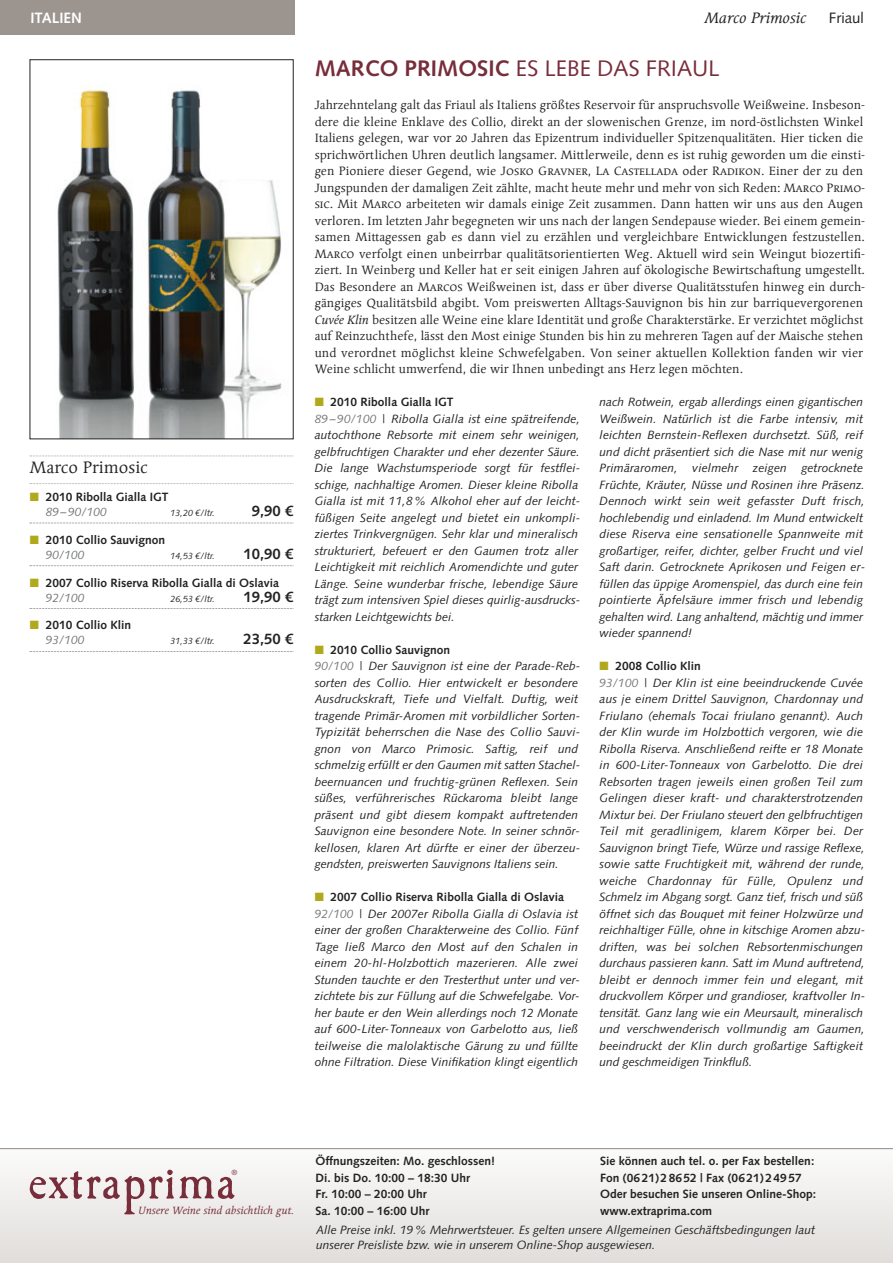
<style>
.page{position:relative;width:893px;height:1263px;background:#fff}
.page>*{position:absolute;margin:0;border:0;box-sizing:border-box;transform-origin:0 0}
.t1{font:58.5px "Caslon Antique";letter-spacing:.02em;color:#782d3b}
.t2{font:22.5px "Syntax LT Std";color:#782d3b}
.t3{font:16.5px "Linotype Syntax Srf Com";color:#222221}
.t4{font:700 15px "Syntax LT Std";color:#222221}
.t5{font:italic 15px "Linotype Syntax Srf Com";color:#222221}
.t6{font:700 15px "Syntax LT Std";color:#fff}
.t7{font:15px "Syntax LT Std";color:#222221}
.t8{font:italic 12px/16.5px "Syntax LT Std";letter-spacing:.01em;color:#222221}
.t9{font:12px/16.5px "Linotype Syntax Srf Com";color:#222221}
.t10{font:700 12px/16.5px "Syntax LT Std";color:#222221}
.t11{font:italic 10.5px "Linotype Syntax Srf Com";color:#782d3b}
.t12{font:italic 9px "Syntax LT Std";color:#222221}
.t13{font:7.5px "Syntax LT Std";color:#782d3b}
.s1{font-weight:700}
.s2{font-style:italic}
.s3{color:#b0a91b}
.s4{font-weight:700;font-style:normal}
.s5{color:#727676}
.s6{font-weight:400;font-style:italic;color:#727676}
</style>
<div class="page">
<div style="left:0;top:0;width:294px;height:34px;background:#9c958f"></div>
<div style="left:0;top:1150px;width:893px;height:113px;background:linear-gradient(to bottom,#fbfbfb,#e0deda)"></div>
<hr style="left:0;top:1148px;width:893px;height:1px;background:#8e8681">
<img style="left:57px;top:85px;width:225px;height:352px">
<svg style="left:30px;top:456px;width:264px;height:1px"></svg>
<svg style="left:30px;top:483px;width:264px;height:1px"></svg>
<svg style="left:30px;top:523px;width:264px;height:1px"></svg>
<svg style="left:30px;top:565px;width:264px;height:1px"></svg>
<svg style="left:30px;top:608px;width:264px;height:1px"></svg>
<svg style="left:30px;top:651px;width:264px;height:1px"></svg>
<p class="t6" style="left:30px;top:12px;width:53px">ITALIEN</p>
<p class="t5" style="left:705px;top:11px;width:103px">Marco Primosic</p>
<p class="t7" style="left:829px;top:12px;width:36px">Friaul</p>
<h2 class="t2" style="left:315px;top:59px;width:406px"><span class="s1">MARCO PRIMOSIC</span> ES LEBE DAS FRIAUL</h2>
<p class="t9" style="left:315px;top:98px;width:552px">Jahrzehntelang galt das Friaul als Italiens größtes Reservoir für anspruchsvolle Weißweine. Insbeson&shy;dere die kleine Enklave des Collio, direkt an der slowenischen Grenze, im nord-östlichsten Winkel Italiens gelegen, war vor 20 Jahren das Epizentrum individueller Spitzenqualitäten. Hier ticken die sprichwörtlichen Uhren deutlich langsamer. Mittlerweile, denn es ist ruhig geworden um die einsti&shy;gen Pioniere dieser Gegend, wie Josko Gravner, La Castellada oder Radikon. Einer der zu den Jungspunden der damaligen Zeit zählte, macht heute mehr und mehr von sich Reden: Marco Primo&shy;sic. Mit Marco arbeiteten wir damals einige Zeit zusammen. Dann hatten wir uns aus den Augen verloren. Im letzten Jahr begegneten wir uns nach der langen Sendepause wieder. Bei einem gemein&shy;samen Mittagessen gab es dann viel zu erzählen und vergleichbare Entwicklungen festzustellen.<br>Marco verfolgt einen unbeirrbar qualitätsorientierten Weg. Aktuell wird sein Weingut biozertifi&shy;ziert. In Weinberg und Keller hat er seit einigen Jahren auf ökologische Bewirtschaftung umgestellt.<br>Das Besondere an Marcos Weißweinen ist, dass er über diverse Qualitätsstufen hinweg ein durch&shy;gängiges Qualitätsbild abgibt. Vom preiswerten Alltags-Sauvignon bis hin zur barriquevergorenen <span class="s2">Cuvée Klin</span> besitzen alle Weine eine klare Identität und große Charakterstärke. Er verzichtet möglichst auf Reinzuchthefe, lässt den Most einige Stunden bis hin zu mehreren Tagen auf der Maische stehen und verordnet möglichst kleine Schwefelgaben. Von seiner aktuellen Kollektion fanden wir vier Weine schlicht umwerfend, die wir Ihnen unbedingt ans Herz legen möchten.</p>
<p class="t8" style="left:315px;top:395px;width:267px"><span class="s3">■</span> <span class="s4">2010 Ribolla Gialla IGT<br></span><span class="s5">89 –90/100</span> | Ribolla Gialla ist eine spätreifende, autochthone Rebsorte mit einem sehr weinigen, gelbfruchtigen Charakter und eher dezenter Säure.<br>Die lange Wachstumsperiode sorgt für festflei&shy;schige, nachhaltige Aromen. Dieser kleine Ribolla Gialla ist mit 11,8 % Alkohol eher auf der leicht - füßigen Seite angelegt und bietet ein unkompli - ziertes Trinkvergnügen. Sehr klar und mineralisch strukturiert, befeuert er den Gaumen trotz aller Leichtigkeit mit reichlich Aromendichte und guter Länge. Seine wunderbar frische, lebendige Säure trägt zum intensiven Spiel dieses quirlig-ausdrucks&shy;starken Leichtgewichts bei.</p>
<p class="t8" style="left:315px;top:642px;width:267px"><span class="s3">■</span> <span class="s4">2010 Collio Sauvignon<br></span><span class="s5">90/100</span> | Der Sauvignon ist eine der Parade-Reb&shy;sorten des Collio. Hier entwickelt er besondere Ausdruckskraft, Tiefe und Vielfalt. Duftig, weit tragende Primär-Aromen mit vorbildlicher Sorten-Typizität beherrschen die Nase des Collio Sauvi&shy;gnon von Marco Primosic. Saftig, reif und schmelzig erfüllt er den Gaumen mit satten Stachel&shy;beernuancen und fruchtig-grünen Reflexen. Sein süßes, verführerisches Rückaroma bleibt lange präsent und gibt diesem kompakt auftretenden Sauvignon eine besondere Note. In seiner schnör&shy;kellosen, klaren Art dürfte er einer der überzeu&shy;gendsten, preiswerten Sauvignons Italiens sein.</p>
<p class="t8" style="left:315px;top:890px;width:267px"><span class="s3">■</span> <span class="s4">2007 Collio Riserva Ribolla Gialla di Oslavia </span><span class="s5">92/100</span> | Der 2007er Ribolla Gialla di Oslavia ist einer der großen Charakterweine des Collio. Fünf Tage ließ Marco den Most auf den Schalen in einem 20-hl-Holzbottich mazerieren. Alle zwei Stunden tauchte er den Tresterthut unter und ver&shy;zichtete bis zur Füllung auf die Schwefelgabe. Vor&shy;her baute er den Wein allerdings noch 12 Monate auf 600-Liter-Tonneaux von Garbelotto aus, ließ teilweise die malolaktische Gärung zu und füllte ohne Filtration. Diese Vinifikation klingt eigentlich</p>
<p class="t8" style="left:600px;top:395px;width:267px">nach Rotwein, ergab allerdings einen gigantischen Weißwein. Natürlich ist die Farbe intensiv, mit leichten Bernstein-Reflexen durchsetzt. Süß, reif und dicht präsentiert sich die Nase mit nur wenig Primäraromen, vielmehr zeigen getrocknete Früchte, Kräuter, Nüsse und Rosinen ihre Präsenz.<br>Dennoch wirkt sein weit gefasster Duft frisch, hochlebendig und einladend. Im Mund entwickelt diese Riserva eine sensationelle Spannweite mit großartiger, reifer, dichter, gelber Frucht und viel Saft darin. Getrocknete Aprikosen und Feigen er - füllen das üppige Aromenspiel, das durch eine fein pointierte Äpfelsäure immer frisch und lebendig gehalten wird. Lang anhaltend, mächtig und immer wieder spannend!</p>
<p class="t8" style="left:600px;top:659px;width:267px"><span class="s3">■</span> <span class="s4">2008 Collio Klin<br></span><span class="s5">93/100</span> | Der Klin ist eine beeindruckende Cuvée aus je einem Drittel Sauvignon, Chardonnay und Friulano (ehemals Tocai friulano genannt). Auch der Klin wurde im Holzbottich vergoren, wie die Ribolla Riserva. Anschließend reifte er 18 Monate in 600-Liter-Tonneaux von Garbelotto. Die drei Rebsorten tragen jeweils einen großen Teil zum Gelingen dieser kraft- und charakterstrotzenden Mixtur bei. Der Friulano steuert den gelbfruchtigen Teil mit geradlinigem, klarem Körper bei. Der Sauvignon bringt Tiefe, Würze und rassige Reflexe, sowie satte Fruchtigkeit mit, während der runde, weiche Chardonnay für Fülle, Opulenz und Schmelz im Abgang sorgt. Ganz tief, frisch und süß öffnet sich das Bouquet mit feiner Holzwürze und reichhaltiger Fülle, ohne in kitschige Aromen abzu&shy;driften, was bei solchen Rebsortenmischungen durchaus passieren kann. Satt im Mund auftretend, bleibt er dennoch immer fein und elegant, mit druckvollem Körper und grandioser, kraftvoller In&shy;tensität. Ganz lang wie ein Meursault, mineralisch und verschwenderisch vollmundig am Gaumen, beeindruckt der Klin durch großartige Saftigkeit und geschmeidigen Trinkfluß.</p>
<h3 class="t3" style="left:30px;top:460px;width:120px">Marco Primosic</h3>
<p class="t10" style="left:46px;top:491px;width:124px;line-height:15px;text-indent:-16px"><span class="s3">■</span> 2010 Ribolla Gialla IGT<br><span class="s6">89 –90/100</span></p>
<p class="t12" style="left:171px;top:509px;width:46px">13,20 €/ltr.</p>
<p class="t4" style="left:252px;top:505px;width:43px">9,90 €</p>
<p class="t10" style="left:46px;top:533px;width:121px;line-height:15px;text-indent:-16px"><span class="s3">■</span> 2010 Collio Sauvignon<br><span class="s6">90/100</span></p>
<p class="t12" style="left:171px;top:552px;width:46px">14,53 €/ltr.</p>
<p class="t4" style="left:243px;top:548px;width:52px">10,90 €</p>
<p class="t10" style="left:46px;top:576px;width:235px;line-height:15px;text-indent:-16px"><span class="s3">■</span> 2007 Collio Riserva Ribolla Gialla di Oslavia<br><span class="s6">92/100</span></p>
<p class="t12" style="left:171px;top:595px;width:46px">26,53 €/ltr.</p>
<p class="t4" style="left:243px;top:590px;width:52px">19,90 €</p>
<p class="t10" style="left:46px;top:619px;width:87px;line-height:15px;text-indent:-16px"><span class="s3">■</span> 2010 Collio Klin<br><span class="s6">93/100</span></p>
<p class="t12" style="left:171px;top:638px;width:46px">31,33 €/ltr.</p>
<p class="t4" style="left:243px;top:633px;width:52px">23,50 €</p>
<p class="t13" style="left:231px;top:1169px;width:7px">®</p>
<p class="t11" style="left:138px;top:1206px;width:158px">Unsere Weine sind absichtlich gut.</p>
<h1 class="t1" style="left:28px;top:1144px;width:209px">extraprima</h1>
<p class="t10" style="left:315px;top:1154px;width:181px">Öffnungszeiten: Mo. geschlossen!<br>Di. bis Do. 10:00 – 18:30 Uhr<br>Fr. 10:00 – 20:00 Uhr<br>Sa. 10:00 – 16:00 Uhr</p>
<p class="t10" style="left:600px;top:1154px;width:218px">Sie können auch tel. o. per Fax bestellen:<br>Fon (06 21) 2 86 52 | Fax (06 21) 2 49 57<br>Oder besuchen Sie unseren Online-Shop: www.extraprima.com</p>
<p class="t8" style="left:316px;top:1223px;width:500px;line-height:15px">Alle Preise inkl. 19 % Mehrwertsteuer. Es gelten unsere Allgemeinen Geschäftsbedingungen laut unserer Preisliste bzw. wie in unserem Online-Shop ausgewiesen.</p>
</div>
